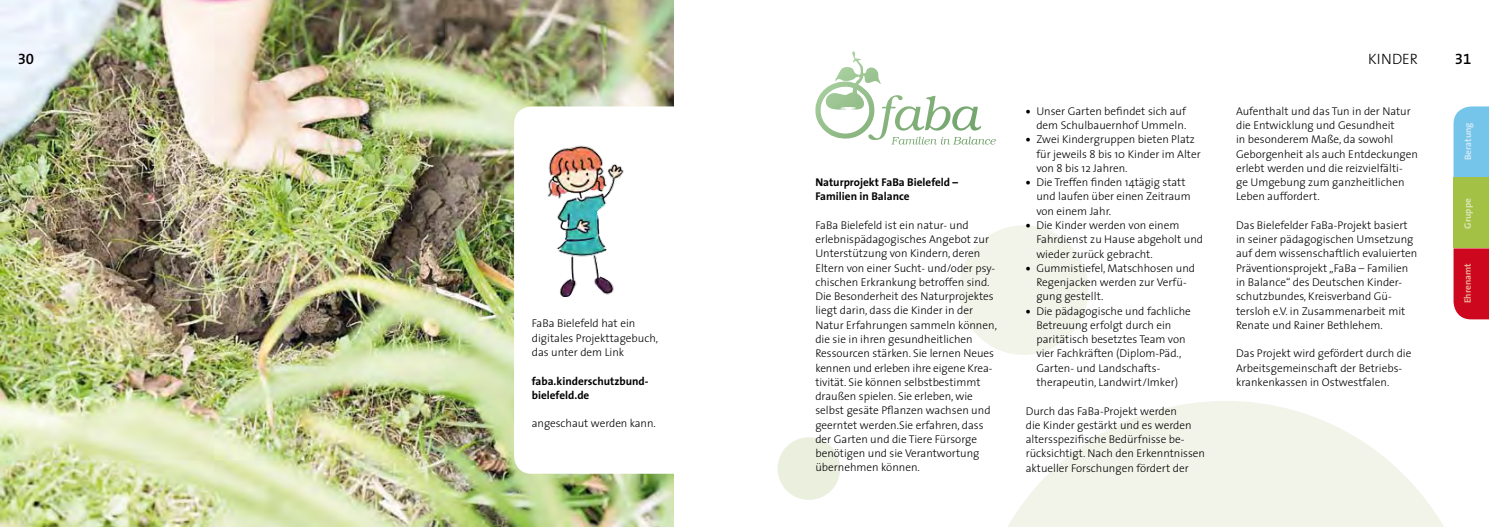
<style>
.page{position:relative;width:1489px;height:527px;background:#fff}
.page>*{position:absolute;margin:0;border:0;box-sizing:border-box;transform-origin:0 0}
.t1{font:300 15px "The Sans";color:#000}
.t2{font:15px "The Mix Semi Bold Expert";color:#000}
.t3{font:300 11.25px/14.2px "The Sans";color:#000}
.t4{font:700 11.25px/14.2px "The Sans";color:#000}
.t5{font:700 9.38px "The Sans";color:#d0e9f7}
.t6{font:700 9.38px "The Sans";color:#ebad93}
.t7{font:700 9.38px "The Sans";color:#dde7bb}
.s1{font-weight:800}
</style>
<div class="page">
<div style="left:1453px;top:106px;width:35px;height:71px;background:#75c4ea"></div>
<div style="left:1453px;top:248px;width:35px;height:71px;background:#cd071e"></div>
<div style="left:1453px;top:177px;width:35px;height:71px;background:#a3c144"></div>
<img style="left:0;top:0;width:673px;height:526px">
<svg style="left:1008px;top:401px;width:435px;height:125px;fill:#f2f4e9"></svg>
<div style="left:958px;top:225px;width:130px;height:129px;background:#f2f4e9;border-radius:50%"></div>
<div style="left:777px;top:437px;width:63px;height:62px;background:#ebefde;border-radius:50%"></div>
<svg style="left:815px;top:51px;width:140px;height:89px"></svg>
<svg style="left:514px;top:106px;width:160px;height:367px"></svg>
<img style="left:545px;top:144px;width:80px;height:152px">
<h1 class="t2" style="left:18px;top:46px;width:18px">30</h1>
<h1 class="t1" style="left:1367px;top:47px;width:51px">KINDER</h1>
<h1 class="t2" style="left:1454px;top:46px;width:18px">31</h1>
<p class="t3" style="left:531px;top:316px;width:128px">FaBa Bielefeld hat ein digitales Projekttagebuch, das unter dem Link</p>
<p class="t4" style="left:531px;top:373px;width:118px">faba.kinderschutzbund&shy;bielefeld.de</p>
<p class="t3" style="left:531px;top:415px;width:126px">angeschaut werden kann.</p>
<p class="t4" style="left:815px;top:174px;width:144px">Naturprojekt FaBa Bielefeld –<br>Familien in Balance</p>
<p class="t3" style="left:815px;top:217px;width:183px">FaBa Bielefeld ist ein natur- und erlebnispädagogisches Angebot zur Unterstützung von Kindern, deren Eltern von einer Sucht- und/oder psy&shy;chischen Erkrankung betroffen sind.<br>Die Besonderheit des Naturprojektes liegt darin, dass die Kinder in der Natur Erfahrungen sammeln können, die sie in ihren gesundheitlichen Ressourcen stärken. Sie lernen Neues kennen und erleben ihre eigene Krea&shy;tivität. Sie können selbstbestimmt draußen spielen. Sie erleben, wie selbst gesäte Pflanzen wachsen und geerntet werden.Sie erfahren, dass der Garten und die Tiere Fürsorge benötigen und sie Verantwortung übernehmen können.</p>
<p class="t3" style="left:1025px;top:103px;width:162px;text-align:right"><span class="s1">•</span> Unser Garten befindet sich auf dem Schulbauernhof Ummeln.</p>
<p class="t3" style="left:1036px;top:132px;width:166px;text-indent:-11px"><span class="s1">•</span> Zwei Kindergruppen bieten Platz für jeweils 8 bis 10 Kinder im Alter von 8 bis 12 Jahren.</p>
<p class="t3" style="left:1036px;top:175px;width:156px;text-indent:-11px"><span class="s1">•</span> Die Treffen finden 14tägig statt und laufen über einen Zeitraum von einem Jahr.</p>
<p class="t3" style="left:1036px;top:217px;width:168px;text-indent:-11px"><span class="s1">•</span> Die Kinder werden von einem<br>Fahrdienst zu Hause abgeholt und wieder zurück gebracht.</p>
<p class="t3" style="left:1036px;top:260px;width:160px;text-indent:-11px"><span class="s1">•</span> Gummistiefel, Matschhosen und<br>Regenjacken werden zur Verfü&shy;gung gestellt.</p>
<p class="t3" style="left:1036px;top:303px;width:156px;text-indent:-11px"><span class="s1">•</span> Die pädagogische und fachliche<br>Betreuung erfolgt durch ein paritätisch besetztes Team von vier Fachkräften (Diplom-Päd.,<br>Garten- und Landschafts&shy;therapeutin, Landwirt/Imker)</p>
<p class="t3" style="left:1025px;top:403px;width:181px">Durch das FaBa-Projekt werden<br>die Kinder gestärkt und es werden altersspezifische Bedürfnisse be&shy;rücksichtigt. Nach den Erkenntnissen aktueller Forschungen fördert der</p>
<p class="t3" style="left:1235px;top:103px;width:183px">Aufenthalt und das Tun in der Natur die Entwicklung und Gesundheit<br>in besonderem Maße, da sowohl<br>Geborgenheit als auch Entdeckungen erlebt werden und die reizvielfälti-<br>ge Umgebung zum ganzheitlichen<br>Leben auffordert.</p>
<p class="t3" style="left:1235px;top:217px;width:183px">Das Bielefelder FaBa-Projekt basiert in seiner pädagogischen Umsetzung auf dem wissenschaftlich evaluierten Präventionsprojekt „FaBa – Familien in Balance“ des Deutschen Kinder&shy;schutzbundes, Kreisverband Gü&shy;tersloh e.V. in Zusammenarbeit mit Renate und Rainer Bethlehem.</p>
<p class="t3" style="left:1235px;top:346px;width:177px">Das Projekt wird gefördert durch die<br>Arbeitsgemeinschaft der Betriebs&shy;krankenkassen in Ostwestfalen.</p>
<p class="t5" style="left:1459px;top:160px;width:39px;rotate:-90deg">Beratung</p>
<p class="t7" style="left:1459px;top:228px;width:32px;rotate:-90deg">Gruppe</p>
<p class="t6" style="left:1459px;top:303px;width:41px;rotate:-90deg">Ehrenamt</p>
</div>
